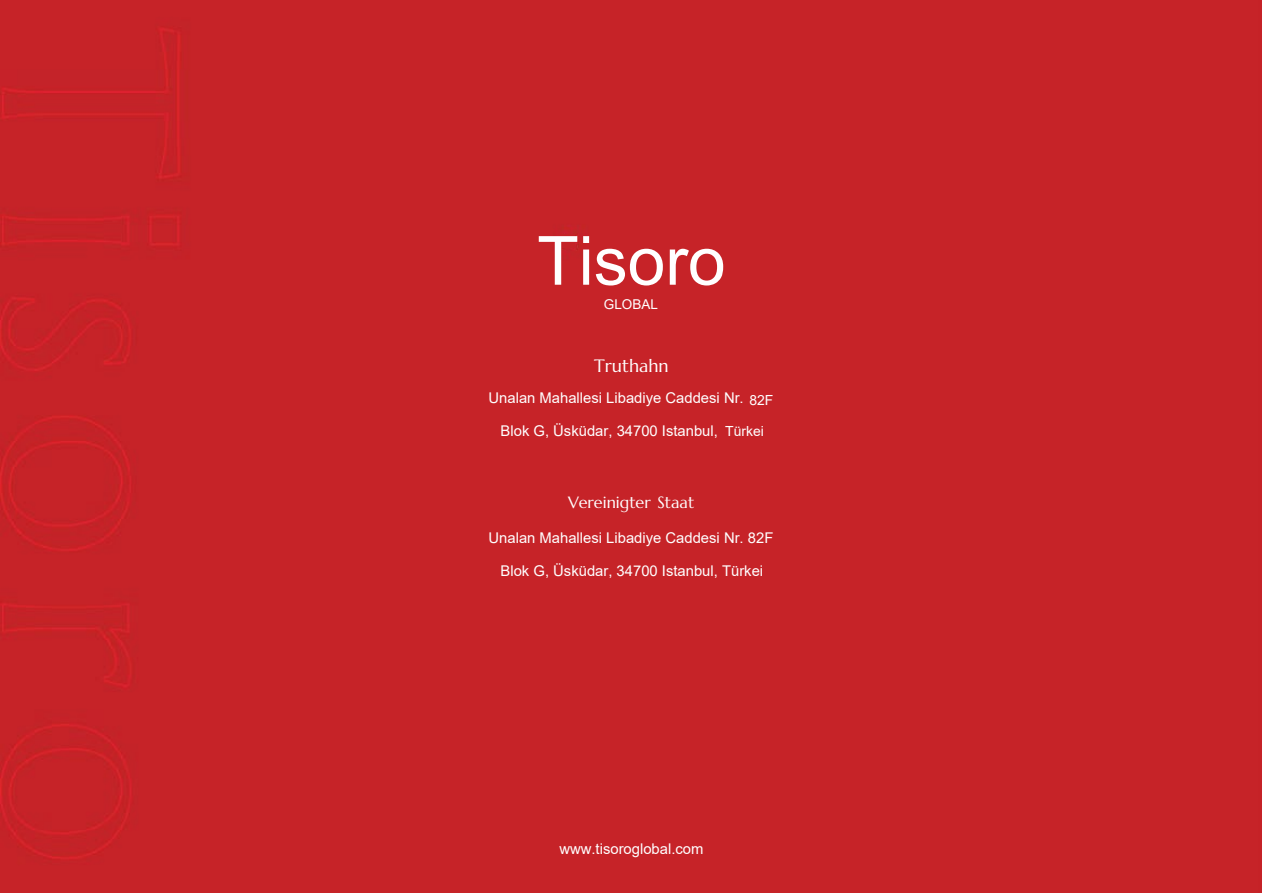
<style>
.page{position:relative;width:1262px;height:893px;background:#fff}
.page>*{position:absolute;margin:0;border:0;box-sizing:border-box;transform-origin:0 0}
.t1{font:67.8px "Arial";color:#fff}
.t2{font:17.85px "Marcellus";color:#fff}
.t3{font:16.2px "Marcellus";color:#fff}
.t4{font:14.85px "Arial";color:#fff}
.t5{font:13.5px "Arial";color:#fff}
.s1{font-size:13.95px}
</style>
<div class="page">
<div style="left:0;top:0;width:1262px;height:892px;background:#c62328"></div>
<div style="left:561px;top:234px;width:14px;height:14px;background:#c42327"></div>
<h1 class="t1" style="left:537px;top:214px;width:190px">Tisoro</h1>
<p class="t5" style="left:604px;top:295px;width:56px">GLOBAL</p>
<p class="t2" style="left:594px;top:354px;width:76px">Truthahn</p>
<p class="t4" style="left:488px;top:387px;width:286px">Unalan Mahallesi Libadiye Caddesi Nr. <sub>82F</sub></p>
<p class="t4" style="left:500px;top:420px;width:265px">Blok G, Üsküdar, 34700 Istanbul, <span class="s1">Türkei</span></p>
<p class="t3" style="left:568px;top:492px;width:128px">Vereinigter Staat</p>
<p class="t4" style="left:488px;top:528px;width:286px">Unalan Mahallesi Libadiye Caddesi Nr. 82F</p>
<p class="t4" style="left:500px;top:561px;width:264px">Blok G, Üsküdar, 34700 Istanbul, Türkei</p>
<p class="t4" style="left:559px;top:838px;width:145px">www.tisoroglobal.com</p>
</div>
